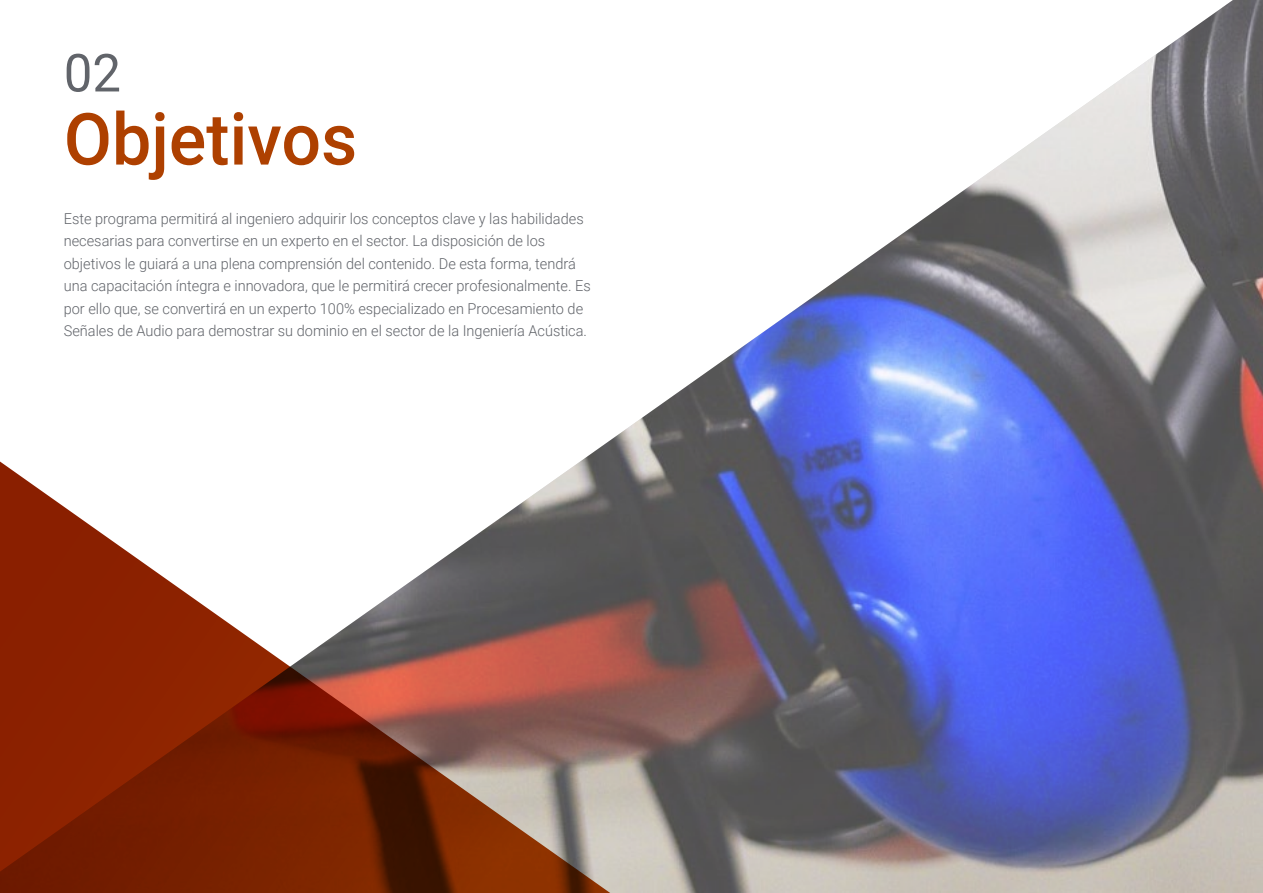
<style>
.page{position:relative;width:1263px;height:893px;background:#fff}
.page>*{position:absolute;margin:0;border:0;box-sizing:border-box;transform-origin:0 0}
.t1{font:500 72px "Roboto";color:#ae4000}
.t2{font:52.5px "Roboto";color:#61646a}
.t3{font:300 15px/22.5px "Roboto";color:#61646a}
</style>
<div class="page">
<img style="left:602px;top:0;width:661px;height:893px">
<svg style="left:0;top:446px;width:640px;height:447px"></svg>
<h2 class="t2" style="left:64px;top:36px;width:59px">02</h2>
<h1 class="t1" style="left:64px;top:89px;width:295px">Objetivos</h1>
<p class="t3" style="left:64px;top:207px;width:528px">Este programa permitirá al ingeniero adquirir los conceptos clave y las habilidades necesarias para convertirse en un experto en el sector. La disposición de los objetivos le guiará a una plena comprensión del contenido. De esta forma, tendrá una capacitación íntegra e innovadora, que le permitirá crecer profesionalmente. Es por ello que, se convertirá en un experto 100% especializado en Procesamiento de Señales de Audio para demostrar su dominio en el sector de la Ingeniería Acústica.</p>
</div>
